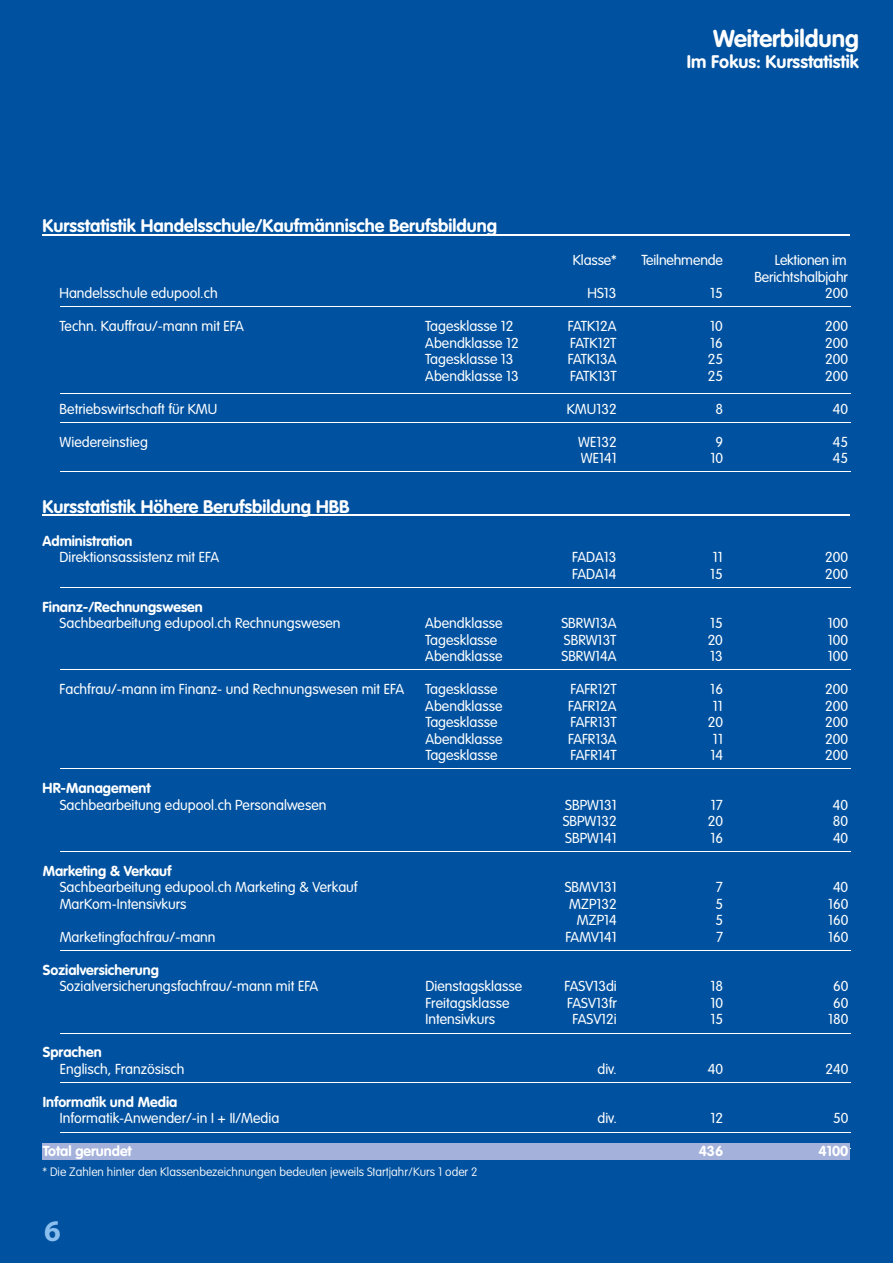
<style>
.page{position:relative;width:893px;height:1263px;background:#0052a0}
.page>*{position:absolute;margin:0;border:0;box-sizing:border-box;transform-origin:0 0}
.t1{font:700 30px "Myriad";color:#8bbfee}
.t2{font:700 24px "VAG Rounded Std";color:#fff}
.t3{font:700 18px "VAG Rounded Std";color:#fff}
.t4{font:300 14.25px/16.5px "VAG Rounded Std";color:#fff;text-align:right}
.t5{font:700 14.25px "VAG Rounded Std";color:#fff}
.t6{font:100 12px "VAG Rounded Std";color:#fff}
</style>
<div class="page">
<hr style="left:43px;top:234px;width:807px;height:2px;background:#fff">
<hr style="left:60px;top:306px;width:790px;height:1px;background:#fff">
<hr style="left:60px;top:393px;width:790px;height:1px;background:#fff">
<hr style="left:60px;top:422px;width:790px;height:1px;background:#fff">
<hr style="left:60px;top:472px;width:790px;height:1px;background:#fff">
<hr style="left:43px;top:515px;width:807px;height:1px;background:#fff">
<hr style="left:60px;top:587px;width:790px;height:1px;background:#fff">
<hr style="left:60px;top:670px;width:790px;height:1px;background:#fff">
<hr style="left:60px;top:769px;width:790px;height:1px;background:#fff">
<hr style="left:60px;top:851px;width:790px;height:1px;background:#fff">
<hr style="left:60px;top:950px;width:790px;height:1px;background:#fff">
<hr style="left:60px;top:1033px;width:790px;height:1px;background:#fff">
<hr style="left:60px;top:1082px;width:790px;height:1px;background:#fff">
<hr style="left:60px;top:1132px;width:790px;height:1px;background:#fff">
<div style="left:43px;top:1143px;width:807px;height:17px;background:#a4b2db"></div>
<p class="t3" style="left:43px;top:215px;width:456px">Kursstatistik Handelsschule/Kaufmännische Berufsbildung</p>
<h2 class="t2" style="left:713px;top:24px;width:147px">Weiterbildung</h2>
<p class="t3" style="left:687px;top:51px;width:174px">Im Fokus: Kursstatistik</p>
<p class="t4" style="left:573px;top:252px;width:45px">Klasse*</p>
<p class="t4" style="left:641px;top:252px;width:83px">Teilnehmende</p>
<p class="t4" style="left:754px;top:252px;width:95px">Lektionen im<br>Berichtshalbjahr</p>
<p class="t4" style="left:60px;top:285px;width:160px">Handelsschule edupool.ch</p>
<p class="t4" style="left:588px;top:285px;width:31px">HS13</p>
<p class="t4" style="left:710px;top:285px;width:14px">15</p>
<p class="t4" style="left:825px;top:285px;width:24px">200</p>
<p class="t4" style="left:60px;top:318px;width:186px">Techn. Kauffrau/-mann mit EFA</p>
<p class="t4" style="left:425px;top:318px;width:90px">Tagesklasse 12</p>
<p class="t4" style="left:568px;top:318px;width:50px">FATK12A</p>
<p class="t4" style="left:710px;top:318px;width:14px">10</p>
<p class="t4" style="left:825px;top:318px;width:24px">200</p>
<p class="t4" style="left:425px;top:335px;width:95px">Abendklasse 12</p>
<p class="t4" style="left:570px;top:335px;width:48px">FATK12T</p>
<p class="t4" style="left:710px;top:335px;width:14px">16</p>
<p class="t4" style="left:825px;top:335px;width:24px">200</p>
<p class="t4" style="left:425px;top:351px;width:90px">Tagesklasse 13</p>
<p class="t4" style="left:568px;top:351px;width:50px">FATK13A</p>
<p class="t4" style="left:708px;top:351px;width:17px">25</p>
<p class="t4" style="left:825px;top:351px;width:24px">200</p>
<p class="t4" style="left:425px;top:368px;width:95px">Abendklasse 13</p>
<p class="t4" style="left:570px;top:368px;width:48px">FATK13T</p>
<p class="t4" style="left:708px;top:368px;width:17px">25</p>
<p class="t4" style="left:825px;top:368px;width:24px">200</p>
<p class="t4" style="left:60px;top:401px;width:159px">Betriebswirtschaft für KMU</p>
<p class="t4" style="left:567px;top:401px;width:51px">KMU132</p>
<p class="t4" style="left:715px;top:401px;width:9px">8</p>
<p class="t4" style="left:833px;top:401px;width:17px">40</p>
<p class="t4" style="left:60px;top:434px;width:90px">Wiedereinstieg</p>
<p class="t4" style="left:578px;top:434px;width:40px">WE132</p>
<p class="t4" style="left:715px;top:434px;width:9px">9</p>
<p class="t4" style="left:833px;top:434px;width:17px">45</p>
<p class="t4" style="left:581px;top:450px;width:37px">WE141</p>
<p class="t4" style="left:710px;top:450px;width:14px">10</p>
<p class="t4" style="left:833px;top:450px;width:17px">45</p>
<p class="t3" style="left:43px;top:496px;width:308px">Kursstatistik Höhere Berufsbildung HBB</p>
<p class="t5" style="left:43px;top:532px;width:91px">Administration</p>
<p class="t4" style="left:60px;top:549px;width:161px">Direktionsassistenz mit EFA</p>
<p class="t4" style="left:572px;top:549px;width:46px">FADA13</p>
<p class="t4" style="left:713px;top:549px;width:12px">11</p>
<p class="t4" style="left:825px;top:549px;width:24px">200</p>
<p class="t4" style="left:572px;top:566px;width:46px">FADA14</p>
<p class="t4" style="left:710px;top:566px;width:14px">15</p>
<p class="t4" style="left:825px;top:566px;width:24px">200</p>
<p class="t5" style="left:43px;top:598px;width:162px">Finanz-/Rechnungswesen</p>
<p class="t4" style="left:60px;top:615px;width:282px">Sachbearbeitung edupool.ch Rechnungswesen</p>
<p class="t4" style="left:425px;top:615px;width:79px">Abendklasse</p>
<p class="t4" style="left:561px;top:615px;width:57px">SBRW13A</p>
<p class="t4" style="left:710px;top:615px;width:14px">15</p>
<p class="t4" style="left:828px;top:615px;width:22px">100</p>
<p class="t4" style="left:425px;top:632px;width:74px">Tagesklasse</p>
<p class="t4" style="left:564px;top:632px;width:54px">SBRW13T</p>
<p class="t4" style="left:708px;top:632px;width:17px">20</p>
<p class="t4" style="left:828px;top:632px;width:22px">100</p>
<p class="t4" style="left:425px;top:648px;width:79px">Abendklasse</p>
<p class="t4" style="left:561px;top:648px;width:57px">SBRW14A</p>
<p class="t4" style="left:710px;top:648px;width:14px">13</p>
<p class="t4" style="left:828px;top:648px;width:22px">100</p>
<p class="t4" style="left:60px;top:681px;width:346px">Fachfrau/-mann im Finanz- und Rechnungswesen mit EFA</p>
<p class="t4" style="left:425px;top:681px;width:74px">Tagesklasse</p>
<p class="t4" style="left:570px;top:681px;width:48px">FAFR12T</p>
<p class="t4" style="left:710px;top:681px;width:14px">16</p>
<p class="t4" style="left:825px;top:681px;width:24px">200</p>
<p class="t4" style="left:425px;top:698px;width:79px">Abendklasse</p>
<p class="t4" style="left:568px;top:698px;width:50px">FAFR12A</p>
<p class="t4" style="left:713px;top:698px;width:12px">11</p>
<p class="t4" style="left:825px;top:698px;width:24px">200</p>
<p class="t4" style="left:425px;top:714px;width:74px">Tagesklasse</p>
<p class="t4" style="left:570px;top:714px;width:48px">FAFR13T</p>
<p class="t4" style="left:708px;top:714px;width:17px">20</p>
<p class="t4" style="left:825px;top:714px;width:24px">200</p>
<p class="t4" style="left:425px;top:731px;width:79px">Abendklasse</p>
<p class="t4" style="left:568px;top:731px;width:50px">FAFR13A</p>
<p class="t4" style="left:713px;top:731px;width:12px">11</p>
<p class="t4" style="left:825px;top:731px;width:24px">200</p>
<p class="t4" style="left:425px;top:747px;width:74px">Tagesklasse</p>
<p class="t4" style="left:570px;top:747px;width:48px">FAFR14T</p>
<p class="t4" style="left:710px;top:747px;width:14px">14</p>
<p class="t4" style="left:825px;top:747px;width:24px">200</p>
<p class="t5" style="left:43px;top:780px;width:109px">HR-Management</p>
<p class="t4" style="left:60px;top:797px;width:268px">Sachbearbeitung edupool.ch Personalwesen</p>
<p class="t4" style="left:565px;top:797px;width:53px">SBPW131</p>
<p class="t4" style="left:711px;top:797px;width:14px">17</p>
<p class="t4" style="left:833px;top:797px;width:17px">40</p>
<p class="t4" style="left:563px;top:813px;width:56px">SBPW132</p>
<p class="t4" style="left:708px;top:813px;width:17px">20</p>
<p class="t4" style="left:833px;top:813px;width:17px">80</p>
<p class="t4" style="left:565px;top:830px;width:53px">SBPW141</p>
<p class="t4" style="left:710px;top:830px;width:14px">16</p>
<p class="t4" style="left:833px;top:830px;width:17px">40</p>
<p class="t5" style="left:43px;top:862px;width:130px">Marketing &amp; Verkauf</p>
<p class="t4" style="left:60px;top:879px;width:299px">Sachbearbeitung edupool.ch Marketing &amp; Verkauf</p>
<p class="t4" style="left:565px;top:879px;width:53px">SBMV131</p>
<p class="t4" style="left:716px;top:879px;width:9px">7</p>
<p class="t4" style="left:833px;top:879px;width:17px">40</p>
<p class="t4" style="left:60px;top:896px;width:128px">MarKom-Intensivkurs</p>
<p class="t4" style="left:569px;top:896px;width:49px">MZP132</p>
<p class="t4" style="left:715px;top:896px;width:9px">5</p>
<p class="t4" style="left:828px;top:896px;width:22px">160</p>
<p class="t4" style="left:577px;top:912px;width:41px">MZP14</p>
<p class="t4" style="left:715px;top:912px;width:9px">5</p>
<p class="t4" style="left:828px;top:912px;width:22px">160</p>
<p class="t4" style="left:60px;top:929px;width:157px">Marketingfachfrau/-mann</p>
<p class="t4" style="left:565px;top:929px;width:53px">FAMV141</p>
<p class="t4" style="left:716px;top:929px;width:9px">7</p>
<p class="t4" style="left:828px;top:929px;width:22px">160</p>
<p class="t5" style="left:43px;top:961px;width:118px">Sozialversicherung</p>
<p class="t4" style="left:60px;top:978px;width:260px">Sozialversicherungsfachfrau/-mann mit EFA</p>
<p class="t4" style="left:425px;top:978px;width:98px">Dienstagsklasse</p>
<p class="t4" style="left:565px;top:978px;width:54px">FASV13di</p>
<p class="t4" style="left:710px;top:978px;width:14px">18</p>
<p class="t4" style="left:833px;top:978px;width:17px">60</p>
<p class="t4" style="left:425px;top:995px;width:85px">Freitagsklasse</p>
<p class="t4" style="left:567px;top:995px;width:51px">FASV13fr</p>
<p class="t4" style="left:710px;top:995px;width:14px">10</p>
<p class="t4" style="left:833px;top:995px;width:17px">60</p>
<p class="t4" style="left:425px;top:1011px;width:71px">Intensivkurs</p>
<p class="t4" style="left:572px;top:1011px;width:46px">FASV12i</p>
<p class="t4" style="left:710px;top:1011px;width:14px">15</p>
<p class="t4" style="left:828px;top:1011px;width:22px">180</p>
<p class="t5" style="left:43px;top:1044px;width:60px">Sprachen</p>
<p class="t4" style="left:60px;top:1061px;width:126px">Englisch, Französisch</p>
<p class="t4" style="left:597px;top:1061px;width:21px">div.</p>
<p class="t4" style="left:708px;top:1061px;width:17px">40</p>
<p class="t4" style="left:825px;top:1061px;width:24px">240</p>
<p class="t5" style="left:43px;top:1093px;width:136px">Informatik und Media</p>
<p class="t4" style="left:60px;top:1110px;width:221px">Informatik-Anwender/-in I + II/Media</p>
<p class="t4" style="left:597px;top:1110px;width:21px">div.</p>
<p class="t4" style="left:710px;top:1110px;width:14px">12</p>
<p class="t4" style="left:833px;top:1110px;width:17px">50</p>
<p class="t5" style="left:43px;top:1143px;width:91px">Total gerundet</p>
<p class="t5" style="left:699px;top:1143px;width:26px">436</p>
<p class="t5" style="left:819px;top:1143px;width:31px">4100</p>
<p class="t6" style="left:43px;top:1164px;width:437px">* Die Zahlen hinter den Klassenbezeichnungen bedeuten jeweils Startjahr/Kurs 1 oder 2</p>
<h1 class="t1" style="left:44px;top:1216px;width:18px">6</h1>
</div>
